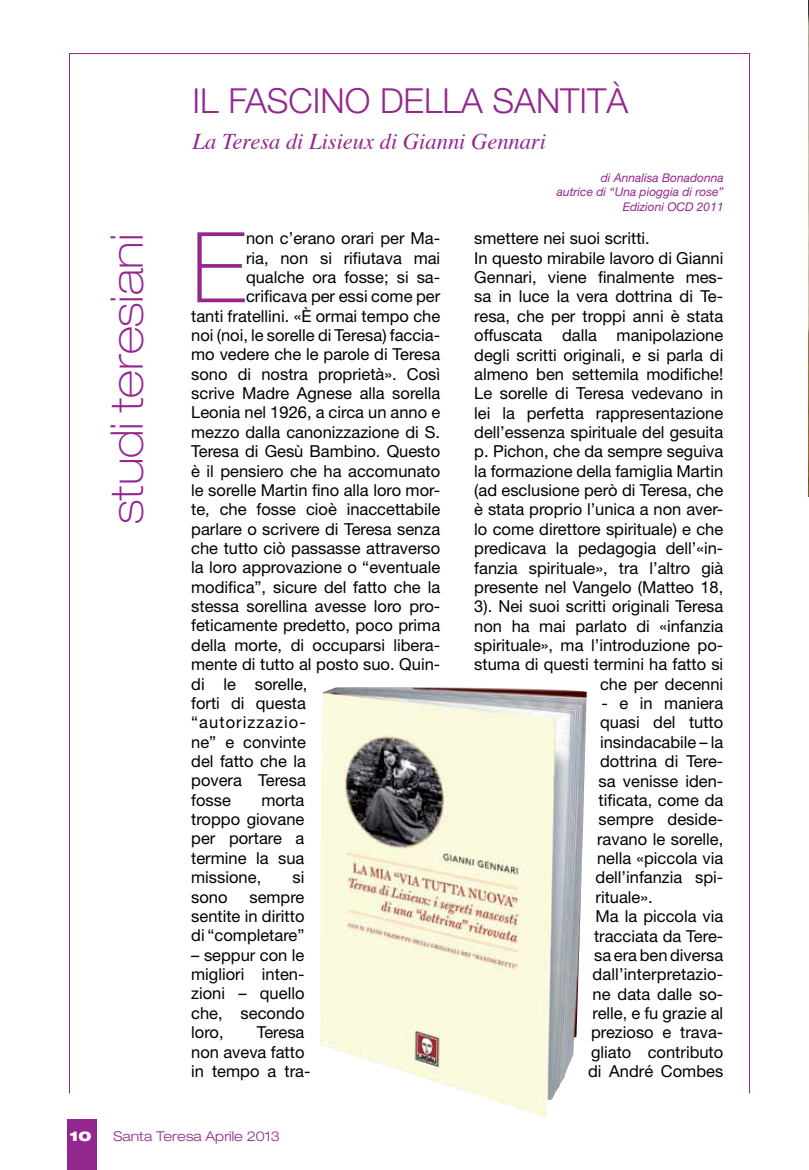
<style>
.page{position:relative;width:809px;height:1170px;background:#fff}
.page>*{position:absolute;margin:0;border:0;box-sizing:border-box;transform-origin:0 0}
.t1{font:100 97.8px "Helvetica Neue";color:#93278f}
.t2{font:100 expanded 45px "Helvetica Neue";color:#93278f}
.t3{font:300 34.5px "Helvetica Neue";color:#93278f}
.t4{font:italic 22.5px "Times";color:#93278f}
.t5{font:16.5px/19.4px "Helvetica Neue";color:#000;text-align:justify}
.t6{font:16.5px "Helvetica Neue";letter-spacing:.065em;color:#000}
.t7{font:300 expanded 13.5px "Helvetica Neue";color:#93278f}
.t8{font:900 expanded 13.5px "Helvetica Neue";color:#fff}
.t9{font:italic 12px/14.4px "Helvetica Neue";color:#93278f;text-align:right}
</style>
<div class="page">
<div style="left:67px;top:1119px;width:29px;height:50px;background:#93278f"></div>
<img style="left:320px;top:687px;width:266px;height:430px">
<img style="left:808px;top:0;width:1px;height:496px">
<h2 class="t2" style="left:100px;top:523px;width:291px;rotate:-90deg">studi teresiani</h2>
<h3 class="t3" style="left:193px;top:80px;width:437px">IL FASCINO DELLA SANTITÀ</h3>
<h3 class="t4" style="left:193px;top:122px;width:355px">La Teresa di Lisieux di Gianni Gennari</h3>
<p class="t9" style="left:557px;top:170px;width:168px">di Annalisa Bonadonna<br>autrice di “Una pioggia di rose”<br>Edizioni OCD 2011</p>
<h1 class="t1" style="left:191px;top:211px;width:56px">E</h1>
<p class="t5" style="left:246px;top:228px;width:196px">non c’erano orari per Ma-</p>
<p class="t5" style="left:474px;top:228px;width:177px">smettere nei suoi scritti.</p>
<p class="t5" style="left:474px;top:248px;width:250px">In questo mirabile lavoro di Gianni</p>
<p class="t5" style="left:474px;top:267px;width:250px">Gennari, viene finalmente mes-</p>
<p class="t5" style="left:474px;top:286px;width:250px">sa in luce la vera dottrina di Te-</p>
<p class="t5" style="left:474px;top:306px;width:250px">resa, che per troppi anni è stata</p>
<p class="t5" style="left:474px;top:325px;width:250px">offuscata dalla manipolazione</p>
<p class="t5" style="left:474px;top:345px;width:250px">degli scritti originali, e si parla di</p>
<p class="t5" style="left:474px;top:364px;width:250px">almeno ben settemila modifiche!</p>
<p class="t5" style="left:474px;top:383px;width:250px">Le sorelle di Teresa vedevano in</p>
<p class="t5" style="left:474px;top:403px;width:250px">lei la perfetta rappresentazione</p>
<p class="t5" style="left:474px;top:422px;width:250px">dell’essenza spirituale del gesuita</p>
<p class="t5" style="left:474px;top:441px;width:250px">p. Pichon, che da sempre seguiva</p>
<p class="t5" style="left:474px;top:461px;width:250px">la formazione della famiglia Martin</p>
<p class="t5" style="left:474px;top:480px;width:250px">(ad esclusione però di Teresa, che</p>
<p class="t5" style="left:474px;top:499px;width:250px">è stata proprio l’unica a non aver-</p>
<p class="t5" style="left:474px;top:519px;width:250px">lo come direttore spirituale) e che</p>
<p class="t5" style="left:474px;top:538px;width:250px">predicava la pedagogia dell’«in-</p>
<p class="t5" style="left:474px;top:557px;width:250px">fanzia spirituale», tra l’altro già</p>
<p class="t5" style="left:474px;top:577px;width:250px">presente nel Vangelo (Matteo 18,</p>
<p class="t5" style="left:474px;top:596px;width:250px">3). Nei suoi scritti originali Teresa</p>
<p class="t5" style="left:474px;top:616px;width:250px">non ha mai parlato di «infanzia</p>
<p class="t5" style="left:474px;top:635px;width:250px">spirituale», ma l’introduzione po-</p>
<p class="t5" style="left:474px;top:654px;width:250px">stuma di questi termini ha fatto si</p>
<p class="t5" style="left:600px;top:674px;width:125px">che per decenni</p>
<p class="t5" style="left:601px;top:693px;width:123px">- e in maniera</p>
<p class="t5" style="left:600px;top:712px;width:125px">quasi del tutto</p>
<p class="t5" style="left:600px;top:732px;width:125px">insindacabile – la</p>
<p class="t5" style="left:600px;top:751px;width:125px">dottrina di Tere-</p>
<p class="t5" style="left:598px;top:770px;width:126px">sa venisse iden-</p>
<p class="t5" style="left:598px;top:790px;width:126px">tificata, come da</p>
<p class="t5" style="left:598px;top:809px;width:126px">sempre deside-</p>
<p class="t5" style="left:597px;top:828px;width:128px">ravano le sorelle,</p>
<p class="t5" style="left:597px;top:848px;width:128px">nella «piccola via</p>
<p class="t5" style="left:595px;top:867px;width:129px">dell’infanzia spi-</p>
<p class="t5" style="left:595px;top:886px;width:59px">rituale».</p>
<p class="t5" style="left:595px;top:906px;width:129px">Ma la piccola via</p>
<p class="t5" style="left:594px;top:925px;width:131px">tracciata da Tere-</p>
<p class="t5" style="left:594px;top:945px;width:131px">sa era ben diversa</p>
<p class="t5" style="left:592px;top:964px;width:132px">dall’interpretazio-</p>
<p class="t5" style="left:592px;top:983px;width:132px">ne data dalle so-</p>
<p class="t5" style="left:592px;top:1003px;width:132px">relle, e fu grazie al</p>
<p class="t5" style="left:591px;top:1022px;width:134px">prezioso e trava-</p>
<p class="t5" style="left:591px;top:1041px;width:134px">gliato contributo</p>
<p class="t5" style="left:588px;top:1061px;width:137px">di André Combes</p>
<p class="t5" style="left:246px;top:248px;width:196px">ria, non si rifiutava mai</p>
<p class="t5" style="left:246px;top:267px;width:196px">qualche ora fosse; si sa-</p>
<p class="t5" style="left:246px;top:286px;width:196px">crificava per essi come per</p>
<p class="t5" style="left:191px;top:306px;width:250px">tanti fratellini. «È ormai tempo che</p>
<p class="t5" style="left:191px;top:325px;width:250px">noi (noi, le sorelle di Teresa) faccia-</p>
<p class="t5" style="left:191px;top:344px;width:250px">mo vedere che le parole di Teresa</p>
<p class="t5" style="left:191px;top:364px;width:250px">sono di nostra proprietà». Così</p>
<p class="t5" style="left:191px;top:383px;width:250px">scrive Madre Agnese alla sorella</p>
<p class="t5" style="left:191px;top:402px;width:250px">Leonia nel 1926, a circa un anno e</p>
<p class="t5" style="left:191px;top:422px;width:250px">mezzo dalla canonizzazione di S.</p>
<p class="t5" style="left:191px;top:441px;width:250px">Teresa di Gesù Bambino. Questo</p>
<p class="t5" style="left:191px;top:460px;width:250px">è il pensiero che ha accomunato</p>
<p class="t5" style="left:191px;top:480px;width:250px">le sorelle Martin fino alla loro mor-</p>
<p class="t5" style="left:191px;top:499px;width:250px">te, che fosse cioè inaccettabile</p>
<p class="t5" style="left:191px;top:519px;width:250px">parlare o scrivere di Teresa senza</p>
<p class="t5" style="left:191px;top:538px;width:250px">che tutto ciò passasse attraverso</p>
<p class="t5" style="left:191px;top:557px;width:250px">la loro approvazione o “eventuale</p>
<p class="t5" style="left:191px;top:577px;width:250px">modifica”, sicure del fatto che la</p>
<p class="t5" style="left:191px;top:596px;width:250px">stessa sorellina avesse loro pro-</p>
<p class="t5" style="left:191px;top:615px;width:250px">feticamente predetto, poco prima</p>
<p class="t5" style="left:191px;top:635px;width:250px">della morte, di occuparsi libera-</p>
<p class="t5" style="left:191px;top:654px;width:250px">mente di tutto al posto suo. Quin-</p>
<p class="t5" style="left:191px;top:673px;width:118px">di le sorelle,</p>
<p class="t5" style="left:191px;top:693px;width:116px">forti di questa</p>
<p class="t6" style="left:191px;top:712px;width:116px">“autorizzazio-</p>
<p class="t5" style="left:191px;top:731px;width:116px">ne” e convinte</p>
<p class="t5" style="left:191px;top:751px;width:116px">del fatto che la</p>
<p class="t5" style="left:191px;top:770px;width:116px">povera Teresa</p>
<p class="t5" style="left:191px;top:790px;width:41px">fosse</p>
<p class="t5" style="left:191px;top:790px;width:115px;text-indent:70px">morta troppo giovane per portare a termine la sua missione,</p>
<p class="t5" style="left:292px;top:867px;width:13px">si</p>
<p class="t5" style="left:191px;top:886px;width:115px;text-indent:58px">sempre sentite in diritto di “completare”</p>
<p class="t5" style="left:191px;top:944px;width:115px">– seppur con le migliori inten&shy;zioni – quello che, secondo loro,</p>
<p class="t5" style="left:191px;top:886px;width:38px">sono</p>
<p class="t5" style="left:191px;top:1022px;width:121px;text-align:left;text-indent:66px">Teresa non aveva fatto in tempo a tra-</p>
<p class="t8" style="left:69px;top:1126px;width:24px">10</p>
<p class="t7" style="left:113px;top:1127px;width:168px">Santa Teresa Aprile 2013</p>
</div>
